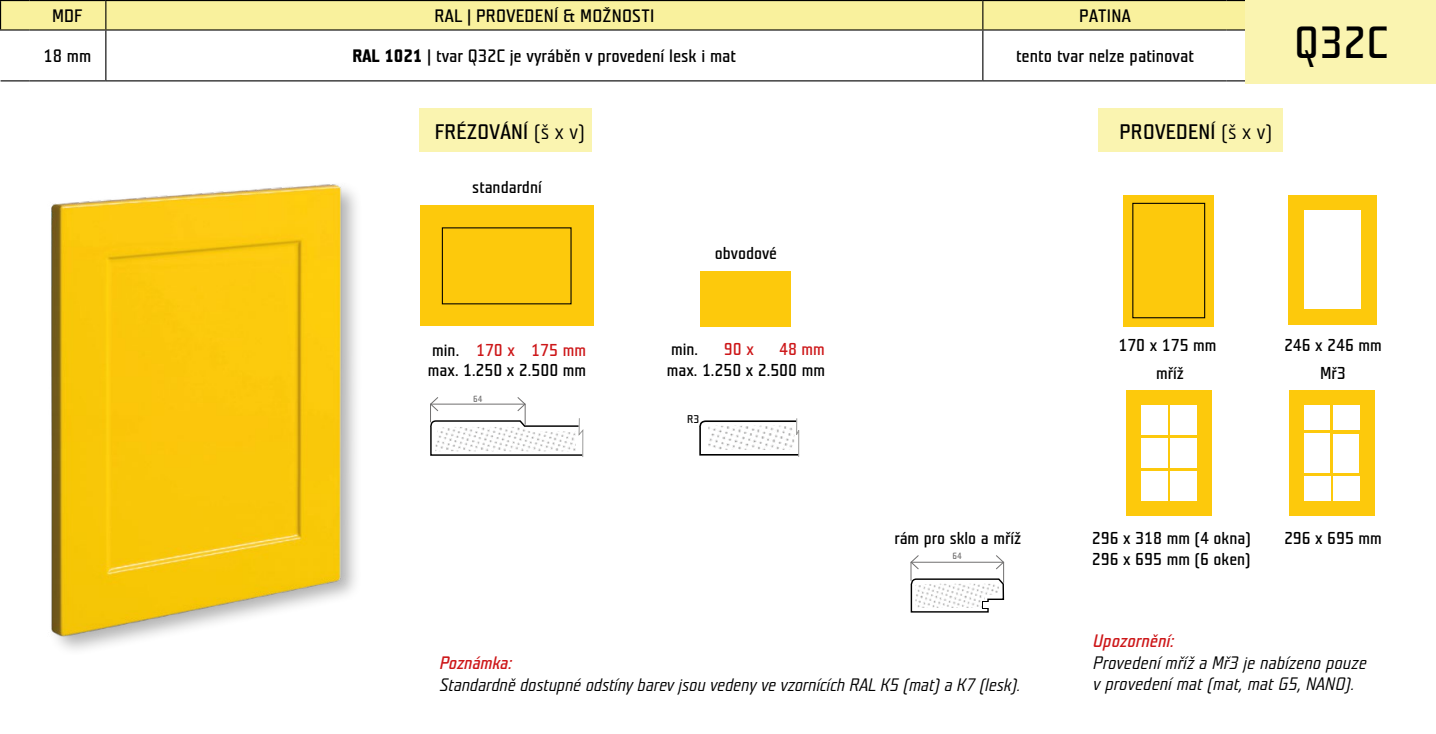
<style>
.page{position:relative;width:1436px;height:734px;background:#fff}
.page>*{position:absolute;margin:0;border:0;box-sizing:border-box;transform-origin:0 0}
.t1{font:45px "Teuton Normal";color:#000}
.t2{font:21.15px "Teuton Normal";letter-spacing:.015em;color:#000}
.t3{font:italic 700 18px/21.6px "Teuton Weiss";letter-spacing:-.01em;color:#000}
.t4{font:18px "Teuton Normal";color:#000}
.t5{font:italic 18px "Teuton Normal";color:#cd1719}
.t6{font:17.32px/20.7px "Teuton Normal";color:#000}
.t7{font:17.32px "Teuton Normal";color:#cd1719}
.t8{font:11.25px "Teuton Normal";color:#000}
.t9{font:9px "Teuton Normal";color:#706f6f}
.s1{font-weight:700}
.s2{font-family:"Teuton Weiss";font-weight:700}
.s3{color:#cd1719}
</style>
<div class="page">
<div style="left:419px;top:109px;width:173px;height:43px;background:#faf4b0"></div>
<div style="left:1098px;top:109px;width:184px;height:43px;background:#faf4b0"></div>
<img style="left:51px;top:184px;width:305px;height:466px">
<hr style="left:105px;top:31px;width:1px;height:49px;background:#000">
<hr style="left:982px;top:31px;width:1px;height:49px;background:#000">
<svg style="left:1px;top:80px;width:28px;height:1px"></svg>
<hr style="left:29px;top:80px;width:77px;height:1px;background:#000">
<hr style="left:106px;top:80px;width:876px;height:1px;background:#000">
<hr style="left:982px;top:80px;width:244px;height:1px;background:#000">
<svg style="left:1226px;top:80px;width:19px;height:1px"></svg>
<svg style="left:0;top:0;width:1245px;height:31px;background:#e5de92"></svg>
<div style="left:1245px;top:0;width:190px;height:84px;background:#faf4b0"></div>
<div style="left:1288px;top:390px;width:86px;height:126px;background:#fdc90c"></div>
<div style="left:1304px;top:405px;width:25px;height:25px;background:#fff"></div>
<div style="left:1332px;top:405px;width:26px;height:25px;background:#fff"></div>
<div style="left:1332px;top:476px;width:26px;height:25px;background:#fff"></div>
<div style="left:1303px;top:476px;width:26px;height:25px;background:#fff"></div>
<div style="left:1332px;top:433px;width:26px;height:39px;background:#fff"></div>
<div style="left:1303px;top:433px;width:26px;height:39px;background:#fff"></div>
<div style="left:1125px;top:390px;width:86px;height:126px;background:#fdc90c"></div>
<div style="left:1141px;top:405px;width:26px;height:30px;background:#fff"></div>
<div style="left:1141px;top:438px;width:26px;height:30px;background:#fff"></div>
<div style="left:1141px;top:471px;width:26px;height:30px;background:#fff"></div>
<div style="left:1170px;top:405px;width:26px;height:30px;background:#fff"></div>
<div style="left:1170px;top:438px;width:26px;height:30px;background:#fff"></div>
<div style="left:1170px;top:471px;width:26px;height:30px;background:#fff"></div>
<div style="left:1288px;top:195px;width:88px;height:129px;background:#fdc90c"></div>
<div style="left:1304px;top:210px;width:56px;height:99px;background:#fff"></div>
<div style="left:1123px;top:195px;width:90px;height:131px;background:#fdc90c"></div>
<div style="left:1132px;top:203px;width:72px;height:115px;border:1px solid #000"></div>
<div style="left:420px;top:205px;width:173px;height:121px;background:#fdc90c"></div>
<div style="left:700px;top:271px;width:91px;height:56px;background:#fdc90c"></div>
<svg style="left:430px;top:397px;width:154px;height:60px"></svg>
<svg style="left:699px;top:418px;width:101px;height:39px"></svg>
<img style="left:708px;top:425px;width:86px;height:25px">
<svg style="left:910px;top:555px;width:94px;height:58px"></svg>
<p class="t4" style="left:52px;top:6px;width:31px">MDF</p>
<p class="t4" style="left:434px;top:6px;width:221px">RAL | PROVEDENÍ &amp; MOŽNOSTI</p>
<p class="t4" style="left:1079px;top:6px;width:53px">PATINA</p>
<p class="t4" style="left:43px;top:47px;width:49px">18 mm</p>
<p class="t4" style="left:352px;top:47px;width:385px"><span class="s1">RAL 1021</span> | tvar Q32C je vyráběn v provedení lesk i mat</p>
<p class="t4" style="left:1015px;top:47px;width:179px">tento tvar nelze patinovat</p>
<p class="t2" style="left:434px;top:121px;width:152px">FRÉZOVÁNÍ <span class="s2">(š x v)</span></p>
<p class="t2" style="left:1119px;top:121px;width:154px">PROVEDENÍ <span class="s2">(š x v)</span></p>
<p class="t6" style="left:472px;top:177px;width:71px">standardní</p>
<p class="t6" style="left:714px;top:243px;width:64px">obvodové</p>
<h1 class="t1" style="left:1293px;top:20px;width:95px">Q32C</h1>
<p class="t6" style="left:428px;top:340px;width:160px">min. <span class="s3">170 x 175 mm </span>max. 1.250 x 2.500 mm</p>
<p class="t9" style="left:473px;top:394px;width:11px">64</p>
<p class="t6" style="left:671px;top:340px;width:28px">min.</p>
<p class="t7" style="left:723px;top:341px;width:31px">90 x</p>
<p class="t7" style="left:779px;top:341px;width:47px">48 mm</p>
<p class="t6" style="left:666px;top:360px;width:160px">max. 1.250 x 2.500 mm</p>
<p class="t8" style="left:687px;top:413px;width:14px">R3</p>
<p class="t6" style="left:894px;top:528px;width:128px">rám pro sklo a mříž</p>
<p class="t9" style="left:952px;top:551px;width:11px">64</p>
<p class="t5" style="left:439px;top:653px;width:74px">Poznámka:</p>
<p class="t3" style="left:439px;top:674px;width:582px">Standardně dostupné odstíny barev jsou vedeny ve vzornících RAL K5 (mat) a K7 (lesk).</p>
<p class="t6" style="left:1118px;top:335px;width:100px">170 x 175 mm</p>
<p class="t6" style="left:1283px;top:335px;width:99px">246 x 246 mm</p>
<p class="t6" style="left:1155px;top:363px;width:29px">mříž</p>
<p class="t6" style="left:1319px;top:363px;width:27px">Mř3</p>
<p class="t6" style="left:1091px;top:528px;width:160px">296 x 318 mm (4 okna)<br>296 x 695 mm (6 oken)</p>
<p class="t6" style="left:1283px;top:528px;width:99px">296 x 695 mm</p>
<p class="t5" style="left:1093px;top:631px;width:82px">Upozornění:</p>
<p class="t3" style="left:1093px;top:652px;width:275px">Provedení mříž a Mř3 je nabízeno pouze v provedení mat (mat, mat G5, NANO).</p>
</div>
